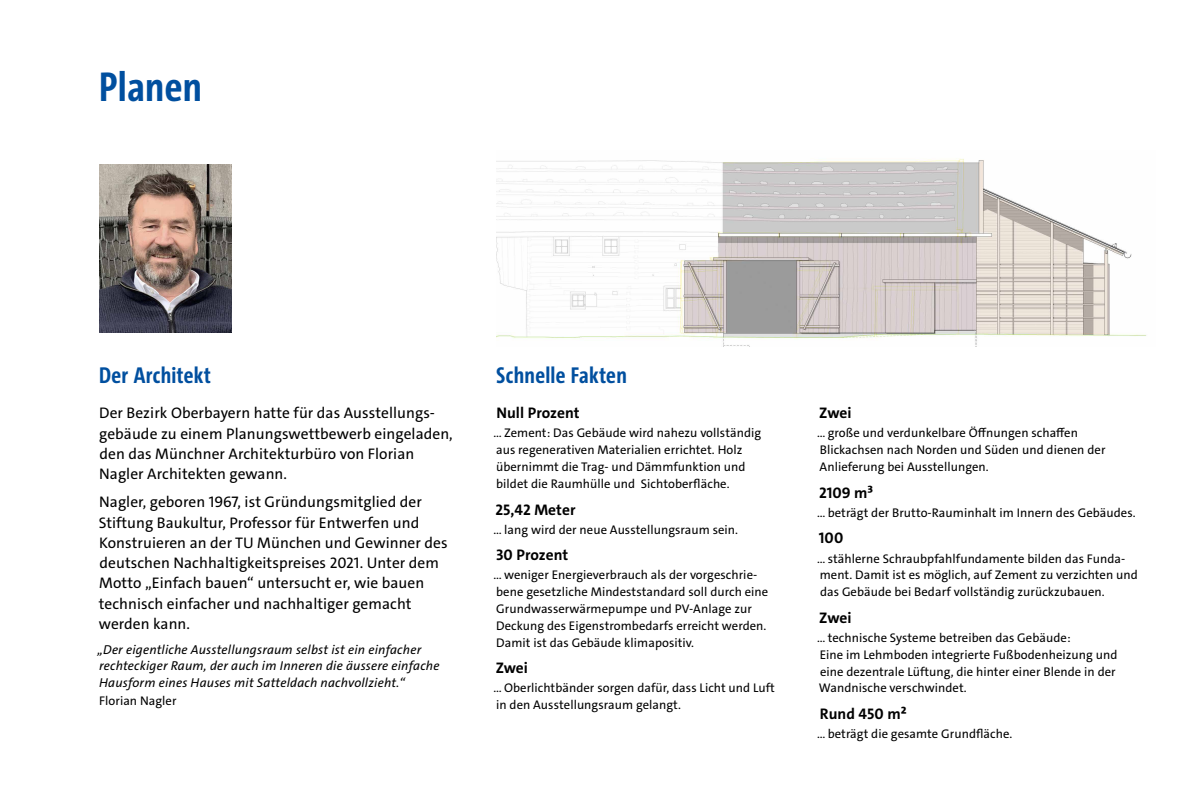
<style>
.page{position:relative;width:1191px;height:794px;background:#fff}
.page>*{position:absolute;margin:0;border:0;box-sizing:border-box;transform-origin:0 0}
.t1{font:700 42px "The Sans Cd";letter-spacing:.01em;color:#004f9f}
.t2{font:700 23.1px "The Sans Cd";letter-spacing:.015em;color:#004f9f}
.t3{font:15.4px/20.3px "The Sans C4 s";letter-spacing:.005em;color:#000}
.t4{font:700 15.4px "The Sans C4 s";letter-spacing:.005em;color:#000}
.t5{font:italic 12.95px/16.8px "The Sans C4 s";letter-spacing:.015em;color:#000}
.t6{font:12.6px/16.8px "The Sans C4 s";letter-spacing:.005em;color:#000}
</style>
<div class="page">
<img style="left:496px;top:158px;width:650px;height:188px">
<img style="left:99px;top:164px;width:132px;height:168px">
<h1 class="t1" style="left:99px;top:59px;width:104px">Planen</h1>
<h2 class="t2" style="left:99px;top:361px;width:113px">Der Architekt</h2>
<h2 class="t2" style="left:496px;top:361px;width:132px">Schnelle Fakten</h2>
<p class="t3" style="left:99px;top:403px;width:355px">Der Bezirk Oberbayern hatte für das Ausstellungs&shy;gebäude zu einem Planungswettbewerb eingeladen, den das Münchner Architekturbüro von Florian Nagler Architekten gewann.</p>
<p class="t3" style="left:99px;top:492px;width:350px">Nagler, geboren 1967, ist Gründungsmitglied der Stiftung Baukultur, Professor für Entwerfen und Konstruieren an der TU München und Gewinner des deutschen Nachhaltigkeitspreises 2021. Unter dem Motto „Einfach bauen“ untersucht er, wie bauen technisch einfacher und nachhaltiger gemacht werden kann.</p>
<p class="t5" style="left:97px;top:641px;width:343px">„Der eigentliche Ausstellungsraum selbst ist ein einfacher rechteckiger Raum, der auch im Inneren die äussere einfache<br>Hausform eines Hauses mit Satteldach nachvollzieht.“</p>
<p class="t6" style="left:99px;top:693px;width:79px">Florian Nagler</p>
<p class="t4" style="left:496px;top:403px;width:85px">Null Prozent</p>
<p class="t6" style="left:493px;top:425px;width:269px">… Zement: Das Gebäude wird nahezu vollständig aus regenerativen Materialien errichtet. Holz übernimmt die Trag- und Dämmfunktion und bildet die Raumhülle und Sichtoberfläche.</p>
<p class="t4" style="left:495px;top:499px;width:82px">25,42 Meter</p>
<p class="t6" style="left:493px;top:521px;width:246px">… lang wird der neue Ausstellungsraum sein.</p>
<p class="t4" style="left:496px;top:545px;width:74px">30 Prozent</p>
<p class="t6" style="left:493px;top:567px;width:276px">… weniger Energieverbrauch als der vorgeschrie&shy;bene gesetzliche Mindeststandard soll durch eine Grundwasserwärmepumpe und PV-Anlage zur Deckung des Eigenstrombedarfs erreicht werden.<br>Damit ist das Gebäude klimapositiv.</p>
<p class="t4" style="left:496px;top:658px;width:34px">Zwei</p>
<p class="t6" style="left:493px;top:680px;width:283px">… Oberlichtbänder sorgen dafür, dass Licht und Luft in den Ausstellungsraum gelangt.</p>
<p class="t4" style="left:819px;top:403px;width:34px">Zwei</p>
<p class="t6" style="left:817px;top:425px;width:290px">… große und verdunkelbare Öffnungen schaffen<br>Blickachsen nach Norden und Süden und dienen der<br>Anlieferung bei Ausstellungen.</p>
<p class="t4" style="left:819px;top:482px;width:56px">2109 m³</p>
<p class="t6" style="left:817px;top:504px;width:320px">… beträgt der Brutto-Rauminhalt im Innern des Gebäudes.</p>
<p class="t4" style="left:819px;top:528px;width:26px">100</p>
<p class="t6" style="left:817px;top:550px;width:322px">… stählerne Schraubpfahlfundamente bilden das Funda&shy;ment. Damit ist es möglich, auf Zement zu verzichten und das Gebäude bei Bedarf vollständig zurückzubauen.</p>
<p class="t4" style="left:819px;top:608px;width:34px">Zwei</p>
<p class="t6" style="left:817px;top:629px;width:302px">… technische Systeme betreiben das Gebäude:<br>Eine im Lehmboden integrierte Fußbodenheizung und eine dezentrale Lüftung, die hinter einer Blende in der Wandnische verschwindet.</p>
<p class="t4" style="left:820px;top:704px;width:88px">Rund 450 m²</p>
<p class="t6" style="left:817px;top:725px;width:197px">… beträgt die gesamte Grundfläche.</p>
</div>
